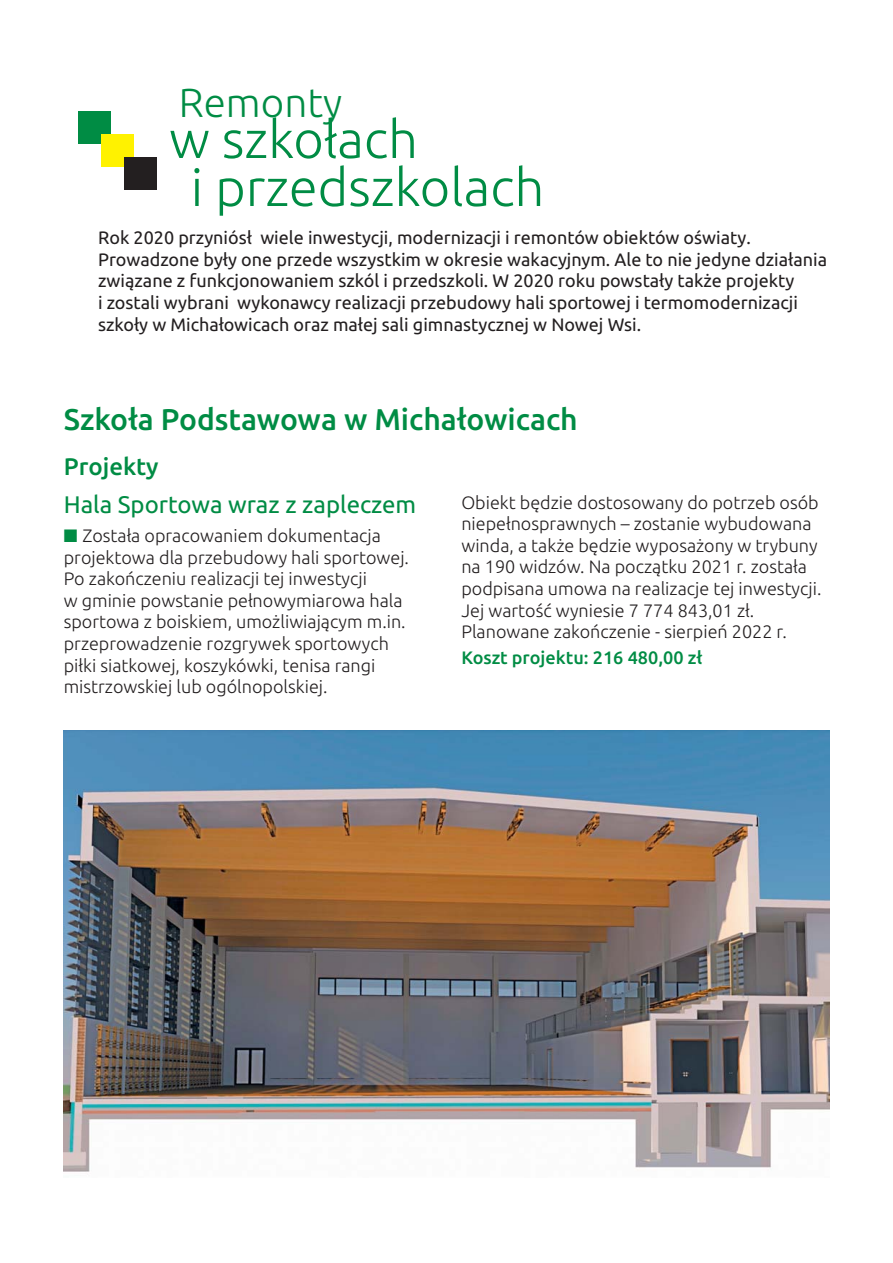
<style>
.page{position:relative;width:893px;height:1263px;background:#fff}
.page>*{position:absolute;margin:0;border:0;box-sizing:border-box;transform-origin:0 0}
.t1{font:300 52.5px/48px "Ubuntu";color:#008c44}
.t2{font:300 40.5px "Ubuntu";letter-spacing:-.005em;color:#008c44}
.t3{font:500 30px "Ubuntu";color:#008c44}
.t4{font:24px "Ubuntu";color:#008c44}
.t5{font:500 24px "Ubuntu";color:#008c44}
.t6{font:300 18px/21.6px "Ubuntu";color:#231f20}
.t7{font:18px/21.6px "Ubuntu";color:#231f20}
.t8{font:500 18px "Ubuntu";color:#008c44}
.s1{color:#008c44}
</style>
<div class="page">
<div style="left:78px;top:112px;width:32px;height:32px;background:#008c44"></div>
<div style="left:101px;top:135px;width:32px;height:32px;background:#fff200"></div>
<div style="left:124px;top:157px;width:32px;height:33px;background:#231f20"></div>
<img style="left:64px;top:730px;width:765px;height:442px">
<h2 class="t2" style="left:179px;top:85px;width:165px">Remonty</h2>
<h1 class="t1" style="left:191px;top:119px;width:355px;text-indent:-22px">w szkołach<br>i przedszkolach</h1>
<p class="t7" style="left:98px;top:228px;width:730px">Rok 2020 przyniósł wiele inwestycji, modernizacji i remontów obiektów oświaty.<br>Prowadzone były one przede wszystkim w okresie wakacyjnym. Ale to nie jedyne działania związane z funkcjonowaniem szkól i przedszkoli. W 2020 roku powstały także projekty<br>i zostali wybrani wykonawcy realizacji przebudowy hali sportowej i termomodernizacji szkoły w Michałowicach oraz małej sali gimnastycznej w Nowej Wsi.</p>
<h3 class="t3" style="left:64px;top:406px;width:515px">Szkoła Podstawowa w Michałowicach</h3>
<h3 class="t5" style="left:64px;top:457px;width:96px">Projekty</h3>
<h3 class="t4" style="left:64px;top:495px;width:354px">Hala Sportowa wraz z zapleczem</h3>
<p class="t6" style="left:64px;top:525px;width:347px"><span class="s1">■</span> Została opracowaniem dokumentacja projektowa dla przebudowy hali sportowej.<br>Po zakończeniu realizacji tej inwestycji<br>w gminie powstanie pełnowymiarowa hala sportowa z boiskiem, umożliwiającym m.in. przeprowadzenie rozgrywek sportowych piłki siatkowej, koszykówki, tenisa rangi mistrzowskiej lub ogólnopolskiej.</p>
<p class="t6" style="left:461px;top:492px;width:362px">Obiekt będzie dostosowany do potrzeb osób niepełnosprawnych – zostanie wybudowana winda, a także będzie wyposażony w trybuny na 190 widzów. Na początku 2021 r. została podpisana umowa na realizacje tej inwestycji.<br>Jej wartość wyniesie 7 774 843,01 zł.<br>Planowane zakończenie - sierpień 2022 r.</p>
<p class="t8" style="left:461px;top:650px;width:242px">Koszt projektu: 216 480,00 zł</p>
</div>
